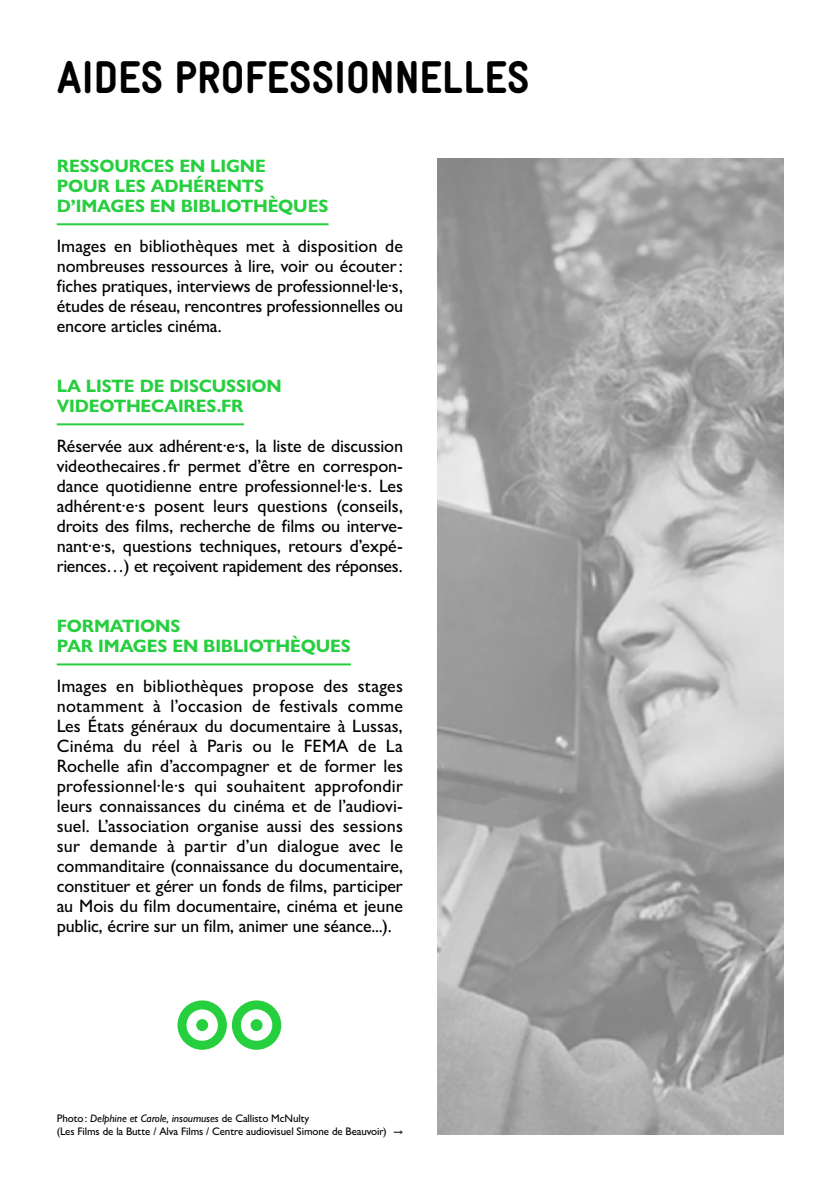
<style>
.page{position:relative;width:840px;height:1191px;background:#fff}
.page>*{position:absolute;margin:0;border:0;box-sizing:border-box;transform-origin:0 0}
.t1{font:900 46px "Gravur Condensed";color:#000}
.t2{font:500 18px/20px "Gill Sans Nova";letter-spacing:-.01em;color:#000;text-align:justify}
.t3{font:700 18px/20px "Gill Sans Nova";letter-spacing:-.01em;color:#25cf3e}
.t4{font:500 11px/13.2px "Gill Sans Nova";letter-spacing:-.01em;color:#000}
.s1{font-style:italic}
</style>
<div class="page">
<hr style="left:57px;top:223px;width:271px;height:2px;background:#25cf3e">
<hr style="left:57px;top:423px;width:187px;height:2px;background:#25cf3e">
<hr style="left:57px;top:663px;width:294px;height:2px;background:#25cf3e">
<img style="left:437px;top:159px;width:345px;height:975px">
<svg style="left:177px;top:1000px;width:104px;height:49px"></svg>
<div style="left:196px;top:1019px;width:12px;height:12px;background:#25cf3e;border-radius:50%"></div>
<div style="left:250px;top:1019px;width:12px;height:12px;background:#25cf3e;border-radius:50%"></div>
<h1 class="t1" style="left:57px;top:51px;width:474px">AIDES PROFESSIONNELLES</h1>
<p class="t3" style="left:57px;top:156px;width:273px">RESSOURCES EN LIGNE<br>POUR LES ADHÉRENTS<br>D’IMAGES EN BIBLIOTHÈQUES</p>
<p class="t2" style="left:57px;top:236px;width:348px">Images en bibliothèques met à disposition de nombreuses ressources à lire, voir ou écouter: fiches pratiques, interviews de professionnel·le·s, études de réseau, rencontres professionnelles ou encore articles cinéma.</p>
<p class="t3" style="left:57px;top:376px;width:226px">LA LISTE DE DISCUSSION<br>VIDEOTHECAIRES.FR</p>
<p class="t2" style="left:57px;top:436px;width:347px">Réservée aux adhérent·e·s, la liste de discussion videothecaires.fr permet d’être en correspon&shy;dance quotidienne entre professionnel·le·s. Les adhérent·e·s posent leurs questions (conseils, droits des films, recherche de films ou interve&shy;nant·e·s, questions techniques, retours d’expé&shy;riences…) et reçoivent rapidement des réponses.</p>
<p class="t3" style="left:57px;top:616px;width:295px">FORMATIONS<br>PAR IMAGES EN BIBLIOTHÈQUES</p>
<p class="t2" style="left:57px;top:676px;width:348px">Images en bibliothèques propose des stages notamment à l’occasion de festivals comme Les États généraux du documentaire à Lussas, Cinéma du réel à Paris ou le FEMA de La Rochelle afin d’accompagner et de former les professionnel·le·s qui souhaitent approfondir leurs connaissances du cinéma et de l’audiovi&shy;suel. L’association organise aussi des sessions sur demande à partir d’un dialogue avec le commanditaire (connaissance du documentaire, constituer et gérer un fonds de films, participer au Mois du film documentaire, cinéma et jeune public, écrire sur un film, animer une séance...).</p>
<p class="t4" style="left:57px;top:1111px;width:348px">Photo: <span class="s1">Delphine et Carole, insoumuses</span> de Callisto McNulty<br>(Les Films de la Butte / Alva Films / Centre audiovisuel Simone de Beauvoir) →</p>
</div>
